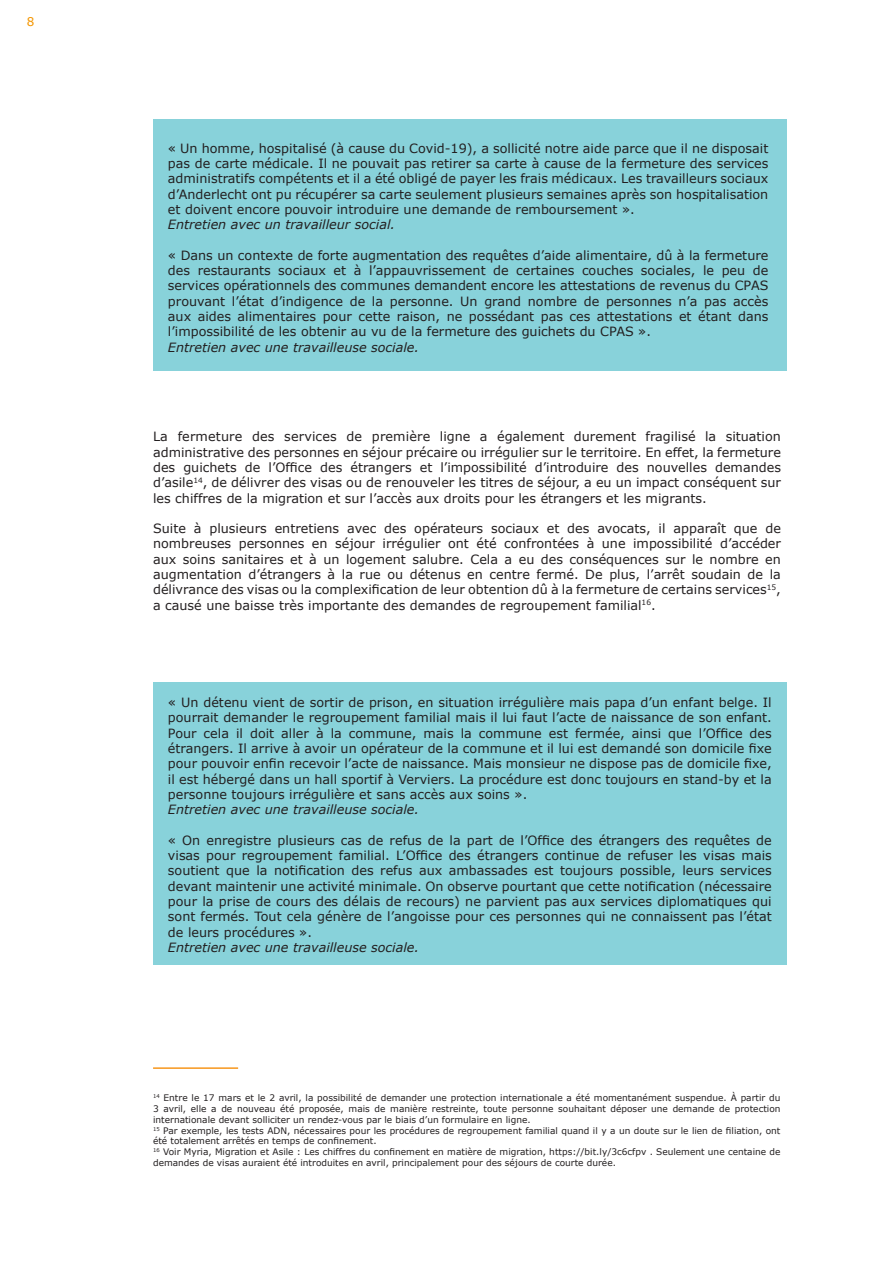
<style>
.page{position:relative;width:893px;height:1263px;background:#fff}
.page>*{position:absolute;margin:0;border:0;box-sizing:border-box;transform-origin:0 0}
.t1{font:12.75px/15.3px "Verdana";color:#231f20;text-align:justify}
.t2{font:italic 12.75px "Verdana";color:#231f20}
.t3{font:12px "Verdana";color:#f49600}
.t4{font:9px/10.8px "Verdana";color:#231f20}
</style>
<div class="page">
<div style="left:153px;top:119px;width:633px;height:252px;background:#88d2da"></div>
<hr style="left:153px;top:1067px;width:85px;height:2px;background:#f7971d">
<div style="left:153px;top:682px;width:633px;height:283px;background:#88d2da"></div>
<p class="t3" style="left:27px;top:16px;width:9px">8</p>
<p class="t1" style="left:168px;top:141px;width:602px">« Un homme, hospitalisé (à cause du Covid-19), a sollicité notre aide parce que il ne disposait pas de carte médicale. Il ne pouvait pas retirer sa carte à cause de la fermeture des services administratifs compétents et il a été obligé de payer les frais médicaux. Les travailleurs sociaux d’Anderlecht ont pu récupérer sa carte seulement plusieurs semaines après son hospitalisation et doivent encore pouvoir introduire une demande de remboursement ».</p>
<p class="t2" style="left:168px;top:219px;width:229px">Entretien avec un travailleur social.</p>
<p class="t1" style="left:168px;top:248px;width:602px">« Dans un contexte de forte augmentation des requêtes d’aide alimentaire, dû à la fermeture des restaurants sociaux et à l’appauvrissement de certaines couches sociales, le peu de services opérationnels des communes demandent encore les attestations de revenus du CPAS prouvant l’état d’indigence de la personne. Un grand nombre de personnes n’a pas accès aux aides alimentaires pour cette raison, ne possédant pas ces attestations et étant dans l’impossibilité de les obtenir au vu de la fermeture des guichets du CPAS ».</p>
<p class="t2" style="left:168px;top:341px;width:253px">Entretien avec une travailleuse sociale.</p>
<p class="t1" style="left:153px;top:430px;width:629px">La fermeture des services de première ligne a également durement fragilisé la situation administrative des personnes en séjour précaire ou irrégulier sur le territoire. En effet, la fermeture des guichets de l’Office des étrangers et l’impossibilité d’introduire des nouvelles demandes d’asile<sup>14</sup>, de délivrer des visas ou de renouveler les titres de séjour, a eu un impact conséquent sur les chiffres de la migration et sur l’accès aux droits pour les étrangers et les migrants.</p>
<p class="t1" style="left:153px;top:522px;width:629px">Suite à plusieurs entretiens avec des opérateurs sociaux et des avocats, il apparaît que de nombreuses personnes en séjour irrégulier ont été confrontées à une impossibilité d’accéder aux soins sanitaires et à un logement salubre. Cela a eu des conséquences sur le nombre en augmentation d’étrangers à la rue ou détenus en centre fermé. De plus, l’arrêt soudain de la délivrance des visas ou la complexification de leur obtention dû à la fermeture de certains services<sup>15</sup>, a causé une baisse très importante des demandes de regroupement familial<sup>16</sup>.</p>
<p class="t1" style="left:168px;top:695px;width:605px">« Un détenu vient de sortir de prison, en situation irrégulière mais papa d’un enfant belge. Il pourrait demander le regroupement familial mais il lui faut l’acte de naissance de son enfant.<br>Pour cela il doit aller à la commune, mais la commune est fermée, ainsi que l’Office des étrangers. Il arrive à avoir un opérateur de la commune et il lui est demandé son domicile fixe pour pouvoir enfin recevoir l’acte de naissance. Mais monsieur ne dispose pas de domicile fixe, il est hébergé dans un hall sportif à Verviers. La procédure est donc toujours en stand-by et la personne toujours irrégulière et sans accès aux soins ».</p>
<p class="t2" style="left:168px;top:804px;width:253px">Entretien avec une travailleuse sociale.</p>
<p class="t1" style="left:168px;top:833px;width:605px">« On enregistre plusieurs cas de refus de la part de l’Office des étrangers des requêtes de visas pour regroupement familial. L’Office des étrangers continue de refuser les visas mais soutient que la notification des refus aux ambassades est toujours possible, leurs services devant maintenir une activité minimale. On observe pourtant que cette notification (nécessaire pour la prise de cours des délais de recours) ne parvient pas aux services diplomatiques qui sont fermés. Tout cela génère de l’angoisse pour ces personnes qui ne connaissent pas l’état de leurs procédures ».</p>
<p class="t2" style="left:168px;top:941px;width:253px">Entretien avec une travailleuse sociale.</p>
<p class="t4" style="left:153px;top:1093px;width:629px"><sup>14</sup> Entre le 17 mars et le 2 avril, la possibilité de demander une protection internationale a été momentanément suspendue. À partir du 3 avril, elle a de nouveau été proposée, mais de manière restreinte, toute personne souhaitant déposer une demande de protection internationale devant solliciter un rendez-vous par le biais d’un formulaire en ligne.<br><sup>15</sup> Par exemple, les tests ADN, nécessaires pour les procédures de regroupement familial quand il y a un doute sur le lien de filiation, ont été totalement arrêtés en temps de confinement.<br><sup>16</sup> Voir Myria, Migration et Asile : Les chiffres du confinement en matière de migration, https://bit.ly/3c6cfpv . Seulement une centaine de demandes de visas auraient été introduites en avril, principalement pour des séjours de courte durée.</p>
</div>
